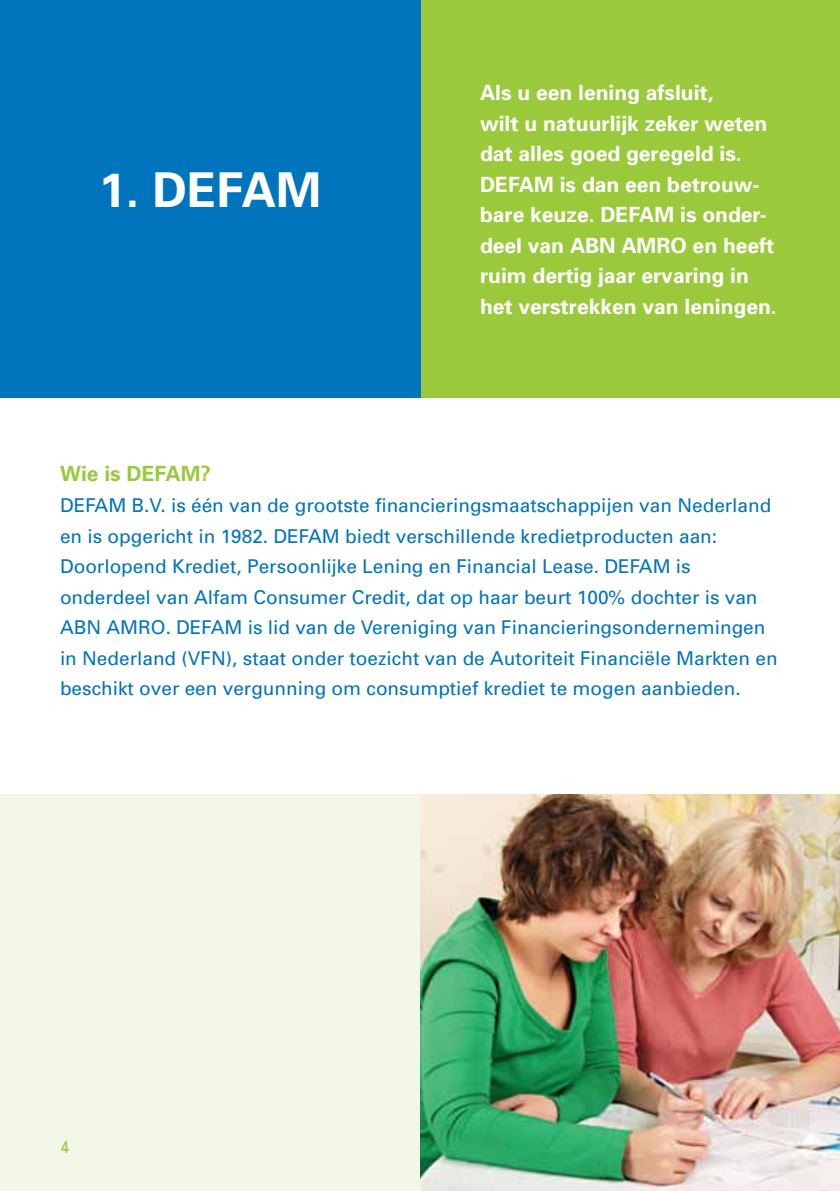
<style>
.page{position:relative;width:840px;height:1191px;background:#fff}
.page>*{position:absolute;margin:0;border:0;box-sizing:border-box;transform-origin:0 0}
.t1{font:700 48px "Univers";color:#fff}
.t2{font:700 21px/30.6px "Univers";color:#fff}
.t3{font:700 21px "Univers";color:#9aca3c}
.t4{font:19px/30.6px "Univers";color:#0074bc}
.t5{font:17px "Univers";color:#9aca3c}
</style>
<div class="page">
<div style="left:420px;top:0;width:419px;height:397px;background:#9aca3c"></div>
<div style="left:0;top:794px;width:719px;height:397px;background:#f2f7e8"></div>
<img style="left:420px;top:794px;width:419px;height:397px">
<div style="left:0;top:0;width:420px;height:397px;background:#0074bc"></div>
<h1 class="t1" style="left:99px;top:159px;width:224px">1. DEFAM</h1>
<p class="t2" style="left:479px;top:77px;width:298px">Als u een lening afsluit,<br>wilt u natuurlijk zeker weten dat alles goed geregeld is.<br>DEFAM is dan een betrouw&shy;bare keuze. DEFAM is onder&shy;deel van ABN AMRO en heeft ruim dertig jaar ervaring in het verstrekken van leningen.</p>
<p class="t3" style="left:60px;top:460px;width:152px">Wie is DEFAM?</p>
<p class="t4" style="left:60px;top:489px;width:718px">DEFAM B.V. is één van de grootste financieringsmaatschappijen van Nederland en is opgericht in 1982. DEFAM biedt verschillende kredietproducten aan:<br>Doorlopend Krediet, Persoonlijke Lening en Financial Lease. DEFAM is onderdeel van Alfam Consumer Credit, dat op haar beurt 100% dochter is van ABN AMRO. DEFAM is lid van de Vereniging van Financieringsondernemingen in Nederland (VFN), staat onder toezicht van de Autoriteit Financiële Markten en beschikt over een vergunning om consumptief krediet te mogen aanbieden.</p>
<p class="t5" style="left:60px;top:1136px;width:11px">4</p>
</div>
